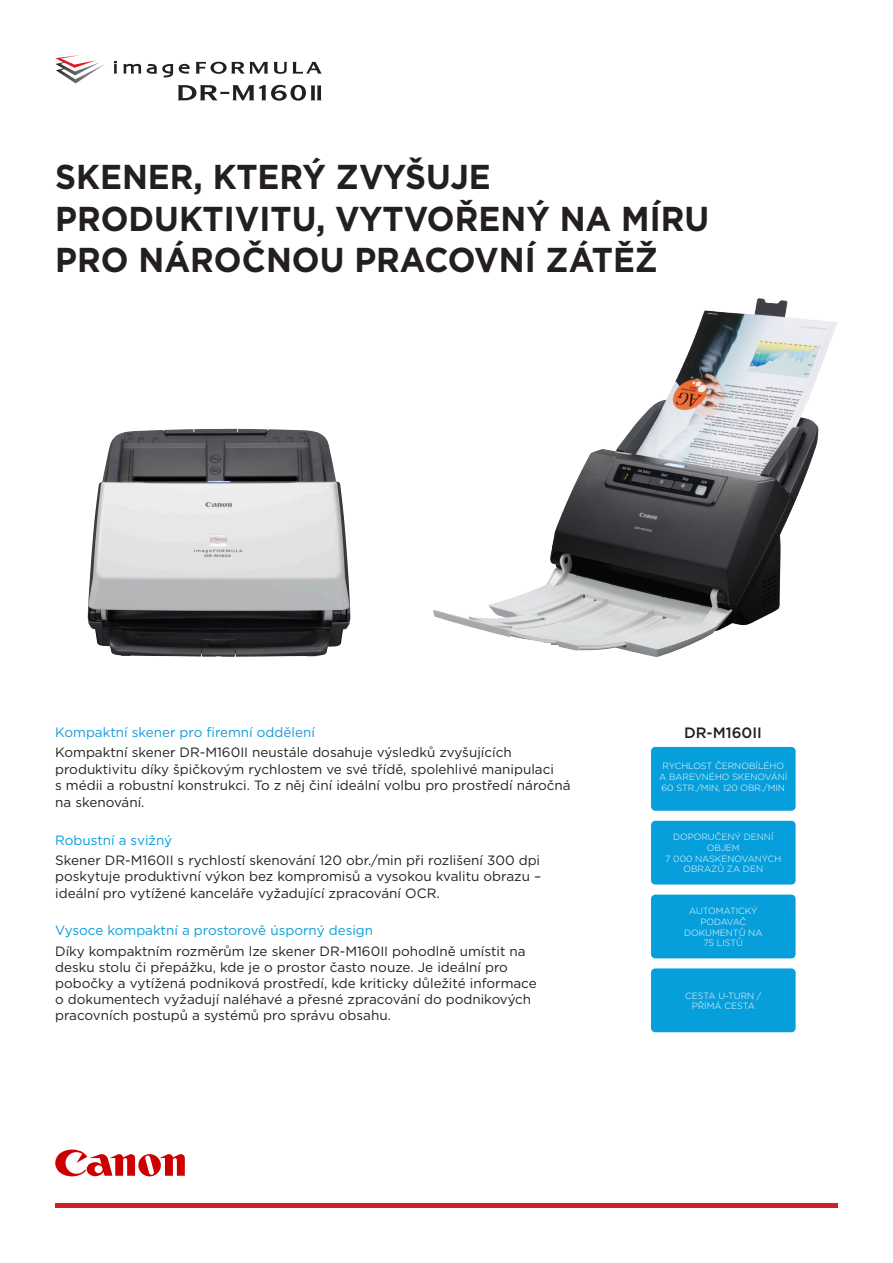
<style>
.page{position:relative;width:893px;height:1263px;background:#fff}
.page>*{position:absolute;margin:0;border:0;box-sizing:border-box;transform-origin:0 0}
.COVER_HEADER_MEDIUM{font:700 34.5px/41.4px "Gotham";color:#231f20;scale:.95 1}
.SUBHEAD{font:500 15px "Gotham";color:#231f20}
.BODY_BULLETS{font:13.5px/16.2px "Gotham";color:#231f20}
.BODY_BULLETS-2{font:13.5px "Gotham";color:#069edb}
.BODY_BULLETS-3{font:13.5px "Gotham";color:#149bd8}
.COVER_HEADER_SMALL{font:300 9px/10.8px "Gotham";color:#fff;text-align:center}
</style>
<div class="page">
<div style="left:55px;top:1203px;width:783px;height:5px;background:#cf2026"></div>
<svg style="left:55px;top:1149px;width:130px;height:27px"></svg>
<img style="left:434px;top:298px;width:404px;height:359px">
<img style="left:88px;top:429px;width:262px;height:228px">
<svg style="left:56px;top:62px;width:48px;height:21px"></svg>
<svg style="left:114px;top:61px;width:3px;height:13px"></svg>
<svg style="left:124px;top:64px;width:17px;height:10px"></svg>
<svg style="left:147px;top:64px;width:26px;height:13px"></svg>
<svg style="left:179px;top:62px;width:143px;height:12px"></svg>
<svg style="left:178px;top:85px;width:144px;height:16px"></svg>
<div style="left:651px;top:747px;width:145px;height:64px;background:#069edb;border-radius:4px"></div>
<div style="left:651px;top:821px;width:145px;height:63px;background:#069edb;border-radius:4px"></div>
<div style="left:651px;top:895px;width:145px;height:63px;background:#069edb;border-radius:4px"></div>
<div style="left:651px;top:968px;width:145px;height:64px;background:#069edb;border-radius:4px"></div>
<p class="COVER_HEADER_MEDIUM" style="left:55px;top:156px;width:690px">SKENER, KTERÝ ZVYŠUJE<br>PRODUKTIVITU, VYTVOŘENÝ NA MÍRU<br>PRO NÁROČNOU PRACOVNÍ ZÁTĚŽ</p>
<p class="BODY_BULLETS-3" style="left:55px;top:723px;width:261px">Kompaktní skener pro firemní oddělení</p>
<p class="BODY_BULLETS" style="left:55px;top:744px;width:517px">Kompaktní skener DR-M160II neustále dosahuje výsledků zvyšujících produktivitu díky špičkovým rychlostem ve své třídě, spolehlivé manipulaci<br>s médii a robustní konstrukci. To z něj činí ideální volbu pro prostředí náročná na skenování.</p>
<p class="BODY_BULLETS-2" style="left:55px;top:831px;width:118px">Robustní a svižný</p>
<p class="BODY_BULLETS" style="left:55px;top:852px;width:487px;text-align:justify">Skener DR-M160II s rychlostí skenování 120 obr./min při rozlišení 300 dpi poskytuje produktivní výkon bez kompromisů a vysokou kvalitu obrazu – ideální pro vytížené kanceláře vyžadující zpracování OCR.</p>
<p class="BODY_BULLETS-2" style="left:55px;top:922px;width:320px">Vysoce kompaktní a prostorově úsporný design</p>
<p class="BODY_BULLETS" style="left:55px;top:942px;width:483px">Díky kompaktním rozměrům lze skener DR-M160II pohodlně umístit na desku stolu či přepážku, kde je o prostor často nouze. Je ideální pro pobočky a vytížená podniková prostředí, kde kriticky důležité informace o dokumentech vyžadují naléhavé a přesné zpracování do podnikových pracovních postupů a systémů pro správu obsahu.</p>
<p class="SUBHEAD" style="left:684px;top:723px;width:79px">DR-M160II</p>
<p class="COVER_HEADER_SMALL" style="left:659px;top:760px;width:130px">RYCHLOST ČERNOBÍLÉHO<br>A BAREVNÉHO SKENOVÁNÍ<br>60 STR./MIN, 120 OBR./MIN</p>
<p class="COVER_HEADER_SMALL" style="left:665px;top:831px;width:118px">DOPORUČENÝ DENNÍ<br>OBJEM<br>7 000 NASKENOVANÝCH<br>OBRAZŮ ZA DEN</p>
<p class="COVER_HEADER_SMALL" style="left:684px;top:905px;width:80px">AUTOMATICKÝ<br>PODAVAČ<br>DOKUMENTŮ NA<br>75 LISTŮ</p>
<p class="COVER_HEADER_SMALL" style="left:685px;top:990px;width:78px">CESTA U-TURN /<br>PŘÍMÁ CESTA</p>
</div>
